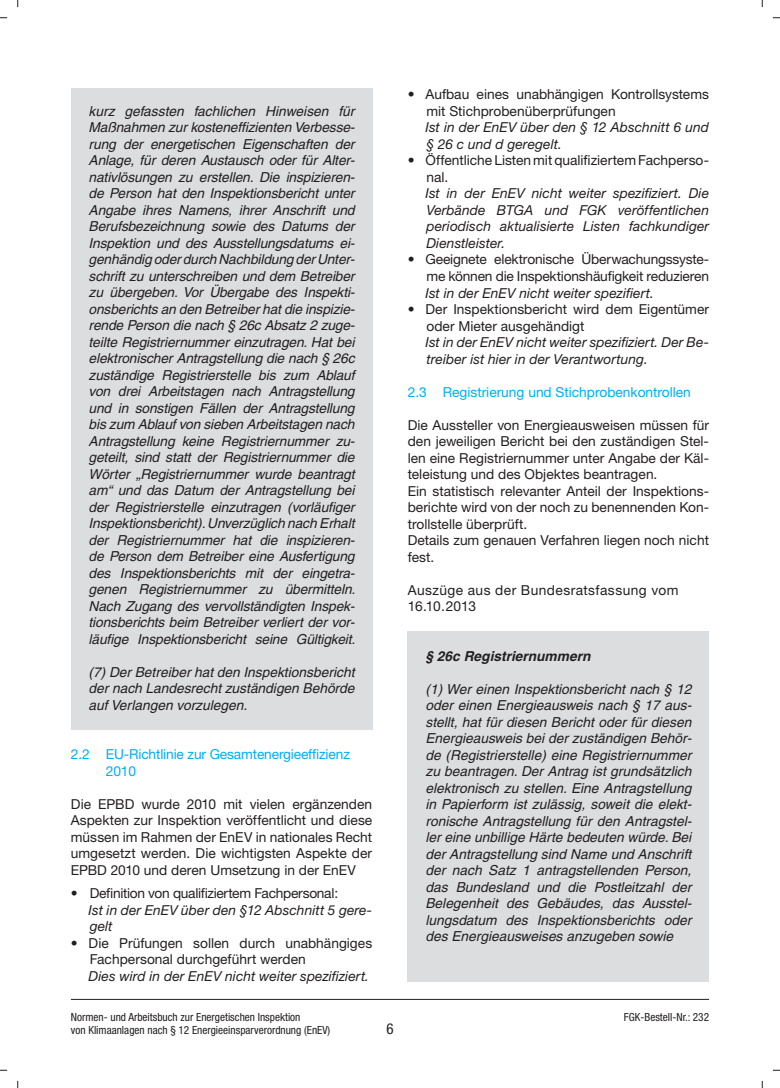
<style>
.page{position:relative;width:780px;height:1088px;background:#fff}
.page>*{position:absolute;margin:0;border:0;box-sizing:border-box;transform-origin:0 0}
.t1{font:condensed 15px "Helvetica Neue";color:#231f20}
.t2{font:italic 13.75px/16.5px "Helvetica";color:#231f20;text-align:justify}
.t3{font:13.75px/16.5px "Helvetica Neue";color:#231f20}
.t4{font:italic 13.75px/16.5px "Helvetica Neue";letter-spacing:.005em;color:#231f20}
.t5{font:13.75px/16.5px "Helvetica Neue";letter-spacing:-.01em;color:#00aeef}
.t6{font:13.75px/16.5px "Helvetica Neue";letter-spacing:.03em;color:#231f20}
.t7{font:13.75px "Helvetica Neue";letter-spacing:-.02em;color:#231f20}
.t8{font:italic 700 13.75px "Helvetica";color:#231f20}
.t9{font:condensed 11.25px/13.5px "Helvetica Neue";color:#231f20}
</style>
<div class="page">
<hr style="left:71px;top:999px;width:638px;height:1px;background:#231f20">
<div style="left:407px;top:631px;width:302px;height:350px;background:#dcdddf"></div>
<div style="left:71px;top:89px;width:301px;height:641px;background:#dcdddf"></div>
<svg style="left:0;top:17px;width:7px;height:2px"></svg>
<svg style="left:772px;top:17px;width:8px;height:2px"></svg>
<svg style="left:0;top:1069px;width:7px;height:2px"></svg>
<svg style="left:772px;top:1069px;width:8px;height:2px"></svg>
<svg style="left:17px;top:0;width:2px;height:7px"></svg>
<svg style="left:17px;top:1081px;width:2px;height:7px"></svg>
<svg style="left:761px;top:0;width:2px;height:7px"></svg>
<svg style="left:761px;top:1081px;width:2px;height:7px"></svg>
<p class="t2" style="left:89px;top:104px;width:268px">kurz gefassten fachlichen Hinweisen für Maßnahmen zur kosteneffizienten Verbesse&shy;rung der energetischen Eigenschaften der Anlage, für deren Austausch oder für Alter&shy;nativlösungen zu erstellen. Die inspizieren&shy;de Person hat den Inspektionsbericht unter Angabe ihres Namens, ihrer Anschrift und Berufsbezeichnung sowie des Datums der Inspektion und des Ausstellungsdatums ei&shy;genhändig oder durch Nachbildung der Unter&shy;schrift zu unterschreiben und dem Betreiber zu übergeben. Vor Übergabe des Inspekti&shy;onsberichts an den Betreiber hat die inspizie&shy;rende Person die nach § 26c Absatz 2 zuge&shy;teilte Registriernummer einzutragen. Hat bei elektronischer Antragstellung die nach § 26c zuständige Registrierstelle bis zum Ablauf von drei Arbeitstagen nach Antragstellung und in sonstigen Fällen der Antragstellung bis zum Ablauf von sieben Arbeitstagen nach Antragstellung keine Registriernummer zu&shy;geteilt, sind statt der Registriernummer die Wörter „Registriernummer wurde beantragt am“ und das Datum der Antragstellung bei der Registrierstelle einzutragen (vorläufiger Inspektionsbericht). Unverzüglich nach Erhalt der Registriernummer hat die inspizieren&shy;de Person dem Betreiber eine Ausfertigung des Inspektionsberichts mit der eingetra&shy;genen Registriernummer zu übermitteln.<br>Nach Zugang des vervollständigten Inspek&shy;tionsberichts beim Betreiber verliert der vor&shy;läufige Inspektionsbericht seine Gültigkeit.</p>
<p class="t2" style="left:89px;top:665px;width:267px">(7) Der Betreiber hat den Inspektionsbericht der nach Landesrecht zuständigen Behörde auf Verlangen vorzulegen.</p>
<p class="t5" style="left:106px;top:747px;width:245px;text-indent:-35px">2.2 EU-Richtlinie zur Gesamtenergieeffizienz<br>2010</p>
<p class="t3" style="left:71px;top:797px;width:303px;text-align:justify">Die EPBD wurde 2010 mit vielen ergänzenden Aspekten zur Inspektion veröffentlicht und diese müssen im Rahmen der EnEV in nationales Recht umgesetzt werden. Die wichtigsten Aspekte der EPBD 2010 und deren Umsetzung in der EnEV</p>
<p class="t7" style="left:71px;top:888px;width:269px">• Definition von qualifiziertem Fachpersonal:</p>
<p class="t4" style="left:89px;top:903px;width:285px">Ist in der EnEV über den §12 Abschnitt 5 gere&shy;gelt</p>
<p class="t3" style="left:90px;top:936px;width:284px;text-indent:-19px">• Die Prüfungen sollen durch unabhängiges<br>Fachpersonal durchgeführt werden</p>
<p class="t4" style="left:89px;top:969px;width:282px">Dies wird in der EnEV nicht weiter spezifiziert.</p>
<p class="t9" style="left:71px;top:1011px;width:261px">Normen- und Arbeitsbuch zur Energetischen Inspektion<br>von Klimaanlagen nach § 12 Energieeinsparverordnung (EnEV)</p>
<p class="t1" style="left:386px;top:1023px;width:9px">6</p>
<p class="t3" style="left:426px;top:88px;width:284px;text-indent:-19px">• Aufbau eines unabhängigen Kontrollsystems mit Stichprobenüberprüfungen</p>
<p class="t4" style="left:425px;top:121px;width:285px">Ist in der EnEV über den § 12 Abschnitt 6 und § 26 c und d geregelt.</p>
<p class="t3" style="left:426px;top:154px;width:284px;text-indent:-19px">• Öffentliche Listen mit qualifiziertem Fachperso&shy;nal.</p>
<p class="t4" style="left:425px;top:187px;width:285px;text-align:justify">Ist in der EnEV nicht weiter spezifiziert. Die Verbände BTGA und FGK veröffentlichen periodisch aktualisierte Listen fachkundiger Dienstleister.</p>
<p class="t3" style="left:407px;top:253px;width:303px;text-align:right">• Geeignete elektronische Überwachungssyste&shy;me können die Inspektionshäufigkeit reduzieren</p>
<p class="t4" style="left:425px;top:286px;width:230px">Ist in der EnEV nicht weiter spezifiert.</p>
<p class="t3" style="left:426px;top:302px;width:284px;text-indent:-19px">• Der Inspektionsbericht wird dem Eigentümer oder Mieter ausgehändigt</p>
<p class="t4" style="left:425px;top:335px;width:285px">Ist in der EnEV nicht weiter spezifiziert. Der Be&shy;treiber ist hier in der Verantwortung.</p>
<p class="t5" style="left:407px;top:385px;width:285px">2.3 Registrierung und Stichprobenkontrollen</p>
<p class="t3" style="left:407px;top:418px;width:303px">Die Aussteller von Energieausweisen müssen für den jeweiligen Bericht bei den zuständigen Stel&shy;len eine Registriernummer unter Angabe der Käl&shy;teleistung und des Objektes beantragen.<br>Ein statistisch relevanter Anteil der Inspektions&shy;berichte wird von der noch zu benennenden Kon&shy;trollstelle überprüft.<br>Details zum genauen Verfahren liegen noch nicht fest.</p>
<p class="t6" style="left:407px;top:583px;width:272px">Auszüge aus der Bundesratsfassung vom<br>16.10.2013</p>
<p class="t8" style="left:425px;top:651px;width:166px">§ 26c Registriernummern</p>
<p class="t2" style="left:425px;top:682px;width:267px">(1) Wer einen Inspektionsbericht nach § 12 oder einen Energieausweis nach § 17 aus&shy;stellt, hat für diesen Bericht oder für diesen Energieausweis bei der zuständigen Behör&shy;de (Registrierstelle) eine Registriernummer zu beantragen. Der Antrag ist grundsätzlich elektronisch zu stellen. Eine Antragstellung in Papierform ist zulässig, soweit die elekt&shy;ronische Antragstellung für den Antragstel&shy;ler eine unbillige Härte bedeuten würde. Bei der Antragstellung sind Name und Anschrift der nach Satz 1 antragstellenden Person, das Bundesland und die Postleitzahl der Belegenheit des Gebäudes, das Ausstel&shy;lungsdatum des Inspektionsberichts oder des Energieausweises anzugeben sowie</p>
<p class="t9" style="left:624px;top:1011px;width:87px">FGK-Bestell-Nr.: 232</p>
</div>
